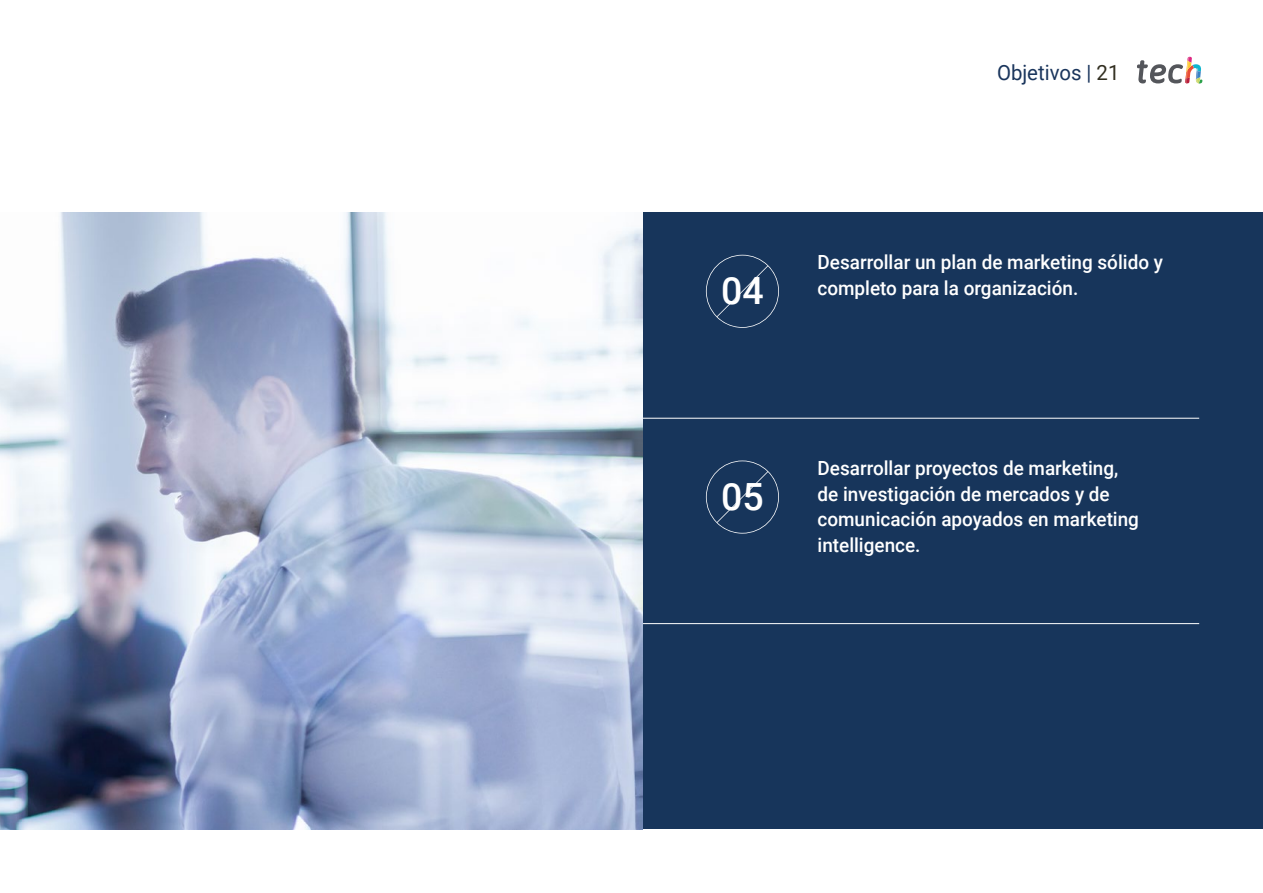
<style>
.page{position:relative;width:1263px;height:893px;background:#fff}
.page>*{position:absolute;margin:0;border:0;box-sizing:border-box;transform-origin:0 0}
.t1{font:500 37.5px "Roboto";color:#fff}
.t2{font:21px "Roboto";color:#1a355c}
.t3{font:500 19.5px/25.5px "Roboto";color:#fff}
.s1{color:#312e20}
</style>
<div class="page">
<div style="left:642px;top:213px;width:621px;height:616px;background:#17355b"></div>
<svg style="left:706px;top:461px;width:73px;height:73px"></svg>
<svg style="left:706px;top:255px;width:73px;height:73px"></svg>
<hr style="left:0;top:418px;width:1199px;height:1px;background:#fff">
<hr style="left:0;top:623px;width:1199px;height:1px;background:#fff">
<img style="left:0;top:213px;width:642px;height:616px">
<svg style="left:1137px;top:57px;width:65px;height:27px"></svg>
<p class="t2" style="left:997px;top:57px;width:124px">Objetivos | <span class="s1">21</span></p>
<p class="t3" style="left:817px;top:249px;width:347px">Desarrollar un plan de marketing sólido y</p>
<h1 class="t1" style="left:721px;top:264px;width:44px">04</h1>
<p class="t3" style="left:817px;top:274px;width:262px">completo para la organización.</p>
<h1 class="t1" style="left:721px;top:470px;width:44px">05</h1>
<p class="t3" style="left:817px;top:455px;width:323px">Desarrollar proyectos de marketing, de investigación de mercados y de comunicación apoyados en marketing intelligence.</p>
</div>
